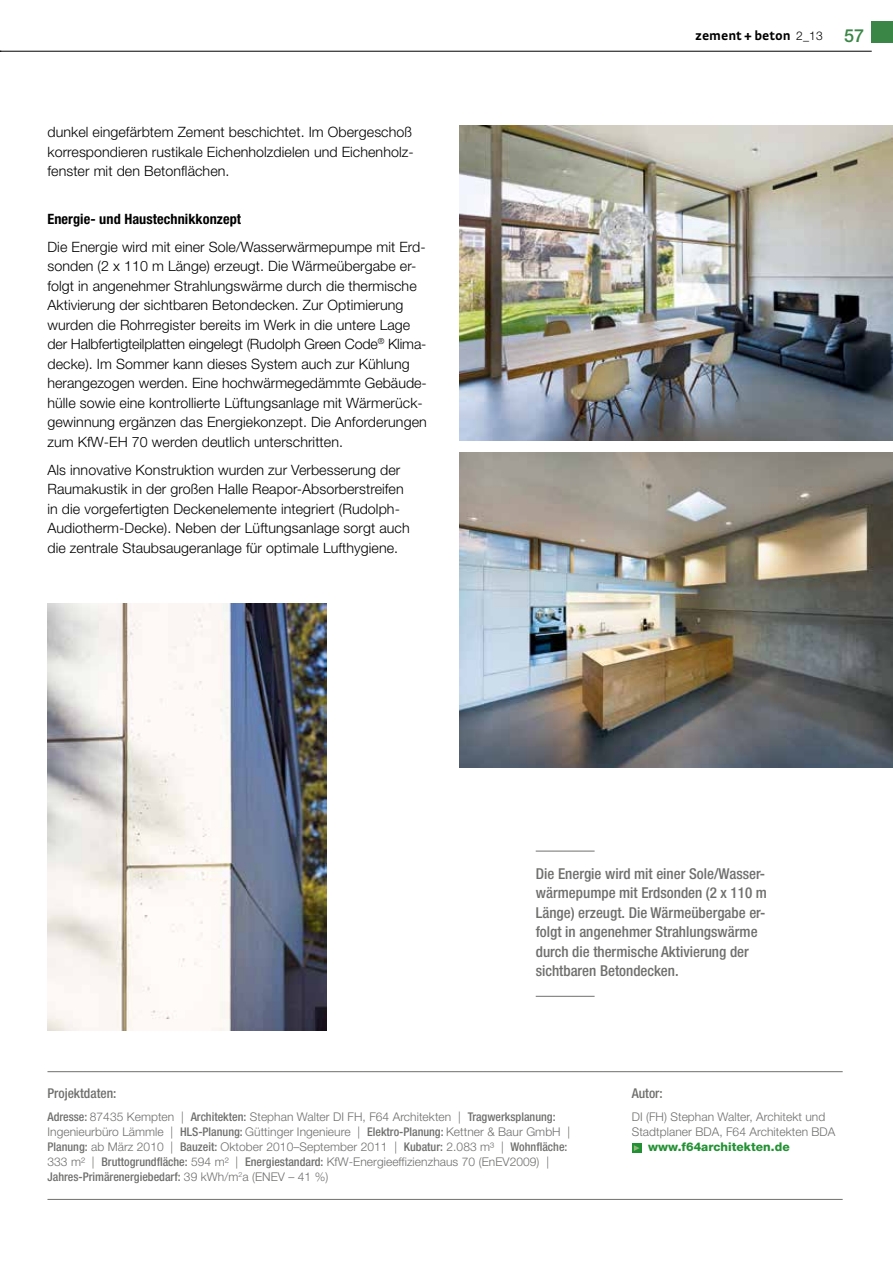
<style>
.page{position:relative;width:893px;height:1263px;background:#fff}
.page>*{position:absolute;margin:0;border:0;box-sizing:border-box;transform-origin:0 0}
.t1{font:500 condensed 15px/19.5px "Helvetica Neue LT";color:#6f6f6e}
.t2{font:300 14.25px/19.5px "Helvetica Neue LT";letter-spacing:.005em;color:#000}
.t3{font:700 condensed 14.25px "Helvetica Neue LT";letter-spacing:.005em;color:#000}
.t4{font:500 condensed 13.5px "Helvetica Neue LT";color:#6f6f6e}
.t5{font:700 13.5px "Strada";color:#000}
.t6{font:300 12px/15px "Helvetica Neue LT";letter-spacing:.005em;color:#6f6f6e}
.t7{font:800 12px "Helvetica Neue LT";letter-spacing:.005em;color:#229133}
.s1{font-family:"Helvetica Neue LT";font-weight:300;font-size:12px}
.s2{font-family:"Helvetica Neue LT";font-weight:500;font-size:18px;color:#3a8646}
.s3{font-weight:500;font-stretch:condensed}
</style>
<div class="page">
<div style="left:872px;top:21px;width:21px;height:22px;background:#3a8646"></div>
<hr style="left:0;top:51px;width:872px;height:1px;background:#000">
<img style="left:47px;top:603px;width:280px;height:428px">
<img style="left:460px;top:453px;width:433px;height:314px">
<img style="left:460px;top:125px;width:433px;height:315px">
<div style="left:632px;top:1143px;width:9px;height:10px;background:#229133"></div>
<svg style="left:634px;top:1145px;width:6px;height:6px"></svg>
<hr style="left:47px;top:1071px;width:796px;height:1px;background:#6f6f6e">
<hr style="left:47px;top:1199px;width:796px;height:1px;background:#6f6f6e">
<hr style="left:536px;top:851px;width:59px;height:1px;background:#6f6f6e">
<hr style="left:536px;top:996px;width:59px;height:1px;background:#6f6f6e">
<p class="t2" style="left:47px;top:122px;width:368px;text-align:justify">dunkel eingefärbtem Zement beschichtet. Im Obergeschoß korrespondieren rustikale Eichenholzdielen und Eichenholz&shy;fenster mit den Betonflächen.</p>
<p class="t3" style="left:47px;top:210px;width:195px">Energie- und Haustechnikkonzept</p>
<p class="t2" style="left:47px;top:236px;width:381px">Die Energie wird mit einer Sole/Wasserwärmepumpe mit Erd&shy;sonden (2 x 110 m Länge) erzeugt. Die Wärmeübergabe er&shy;folgt in angenehmer Strahlungswärme durch die thermische Aktivierung der sichtbaren Betondecken. Zur Optimierung wurden die Rohrregister bereits im Werk in die untere Lage der Halbfertigteilplatten eingelegt (Rudolph Green Code<sup>®</sup> Klima&shy;decke). Im Sommer kann dieses System auch zur Kühlung herangezogen werden. Eine hochwärmegedämmte Gebäude&shy;hülle sowie eine kontrollierte Lüftungsanlage mit Wärmerück&shy;gewinnung ergänzen das Energiekonzept. Die Anforderungen zum KfW-EH 70 werden deutlich unterschritten.</p>
<p class="t2" style="left:47px;top:459px;width:364px">Als innovative Konstruktion wurden zur Verbesserung der Raumakustik in der großen Halle Reapor-Absorberstreifen in die vorgefertigten Deckenelemente integriert (Rudolph-Audiotherm-Decke). Neben der Lüftungsanlage sorgt auch die zentrale Staubsaugeranlage für optimale Lufthygiene.</p>
<p class="t5" style="left:695px;top:28px;width:170px">zement + beton <span class="s1">2_13</span> <span class="s2">57</span></p>
<p class="t1" style="left:536px;top:864px;width:233px">Die Energie wird mit einer Sole/Wasser&shy;wärmepumpe mit Erdsonden (2 x 110 m Länge) erzeugt. Die Wärmeübergabe er&shy;folgt in angenehmer Strahlungswärme durch die thermische Aktivierung der sichtbaren Betondecken.</p>
<p class="t4" style="left:47px;top:1085px;width:70px">Projektdaten:</p>
<p class="t6" style="left:47px;top:1109px;width:524px"><span class="s3">Adresse:</span> 87435 Kempten | <span class="s3">Architekten:</span> Stephan Walter DI FH, F64 Architekten | <span class="s3">Tragwerksplanung:<br></span>Ingenieurbüro Lämmle | <span class="s3">HLS-Planung:</span> Güttinger Ingenieure | <span class="s3">Elektro-Planung:</span> Kettner &amp; Baur GmbH | <span class="s3">Planung:</span> ab März 2010 | <span class="s3">Bauzeit:</span> Oktober 2010–September 2011 | <span class="s3">Kubatur:</span> 2.083 m³ | <span class="s3">Wohnfläche:<br></span>333 m² | <span class="s3">Bruttogrundfläche:</span> 594 m² | <span class="s3">Energiestandard:</span> KfW-Energieeffizienzhaus 70 (EnEV2009) | <span class="s3">Jahres-Primärenergiebedarf:</span> 39 kWh/m<sup>2</sup>a (ENEV – 41 %)</p>
<p class="t4" style="left:632px;top:1085px;width:32px">Autor:</p>
<p class="t6" style="left:632px;top:1109px;width:205px">DI (FH) Stephan Walter, Architekt und<br>Stadtplaner BDA, F64 Architekten BDA</p>
<p class="t7" style="left:648px;top:1140px;width:143px">www.f64architekten.de</p>
</div>
